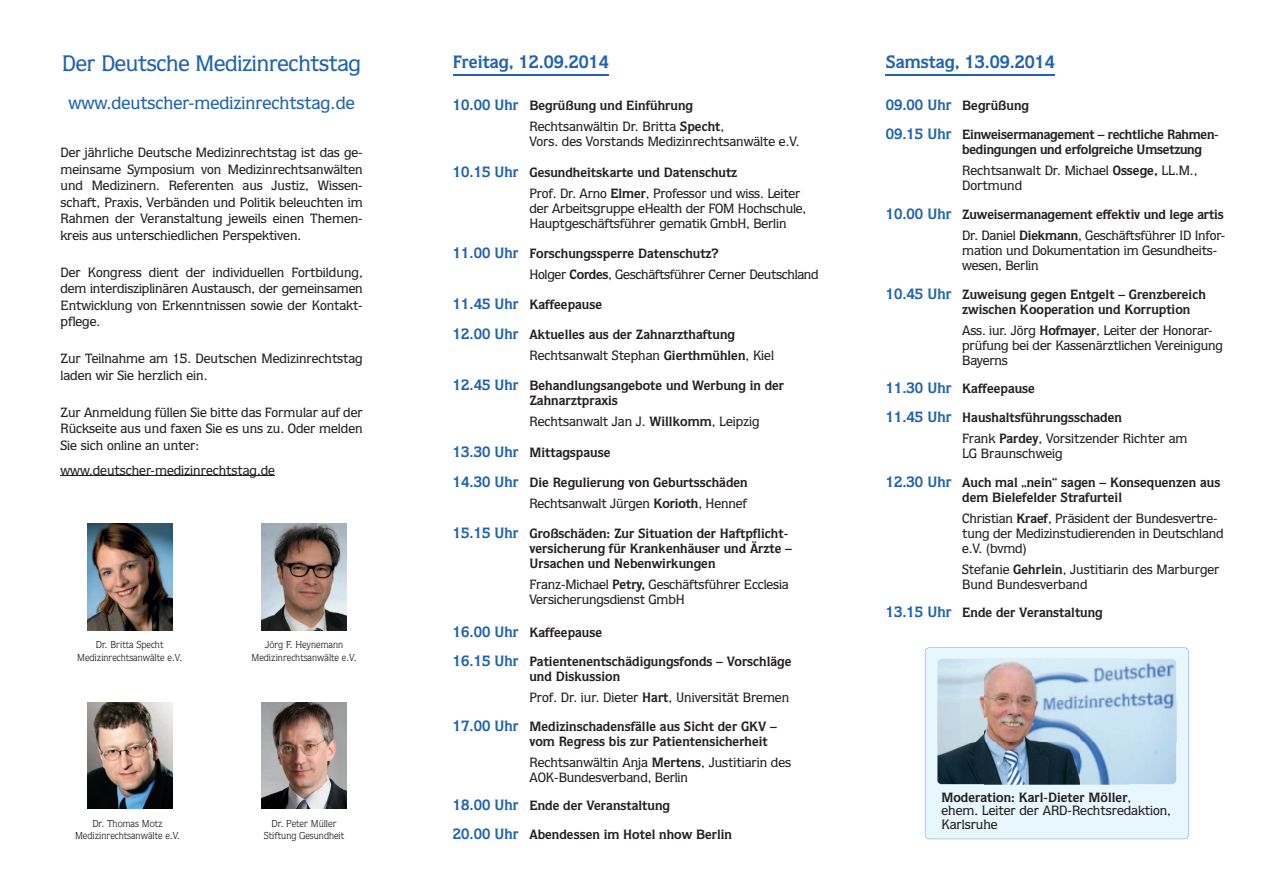
<style>
.page{position:relative;width:1263px;height:893px;background:#fff}
.page>*{position:absolute;margin:0;border:0;box-sizing:border-box;transform-origin:0 0}
.t1{font:500 22.5px "Quorum";letter-spacing:-.01em;color:#2062af}
.t2{font:700 18px "Quorum";color:#2062af}
.t3{font:500 18px "Quorum";color:#2062af}
.t4{font:500 13.5px/15px "Quorum";color:#231f20}
.t5{font:700 13.5px/15px "Quorum";color:#231f20}
.t6{font:700 13.5px/28.7px "Quorum";letter-spacing:-.02em;color:#231f20}
.t7{font:500 13.5px/21px "Quorum";letter-spacing:-.02em;color:#231f20}
.t8{font:10.2px/12.1px "Quorum";color:#231f20;text-align:center}
.s1{font-size:15px;color:#2062af}
.s2{font-weight:500}
.s3{font-weight:700;font-size:15px;color:#2062af}
.s4{font-weight:700}
</style>
<div class="page">
<hr style="left:453px;top:74px;width:156px;height:2px;background:#2062af">
<hr style="left:61px;top:476px;width:214px;height:1px;background:#231f20">
<hr style="left:886px;top:74px;width:169px;height:2px;background:#2062af">
<img style="left:261px;top:702px;width:86px;height:106px">
<img style="left:87px;top:702px;width:85px;height:106px">
<img style="left:261px;top:524px;width:86px;height:106px">
<img style="left:87px;top:524px;width:85px;height:106px">
<div style="left:925px;top:648px;width:263px;height:191px;background:#e8f6fd"></div>
<svg style="left:937px;top:659px;width:239px;height:125px;background:#a2b3c2"></svg>
<h1 class="t1" style="left:62px;top:50px;width:300px">Der Deutsche Medizinrechtstag</h1>
<h2 class="t3" style="left:69px;top:92px;width:288px">www.deutscher-medizinrechtstag.de</h2>
<p class="t4" style="left:61px;top:144px;width:304px;line-height:16.5px;text-align:justify">Der jährliche Deutsche Medizinrechtstag ist das ge&shy;meinsame Symposium von Medizinrechtsanwälten und Medizinern. Referenten aus Justiz, Wissen&shy;schaft, Praxis, Verbänden und Politik beleuchten im Rahmen der Veranstaltung jeweils einen Themen&shy;kreis aus unterschiedlichen Perspektiven.</p>
<p class="t4" style="left:61px;top:264px;width:304px;line-height:16.5px;text-align:justify">Der Kongress dient der individuellen Fortbildung, dem interdisziplinären Austausch, der gemeinsamen Entwicklung von Erkenntnissen sowie der Kontakt&shy;pflege.</p>
<p class="t4" style="left:61px;top:350px;width:304px;line-height:16.5px">Zur Teilnahme am 15. Deutschen Medizinrechtstag laden wir Sie herzlich ein.</p>
<p class="t4" style="left:61px;top:404px;width:304px;line-height:16.5px;text-align:justify">Zur Anmeldung füllen Sie bitte das Formular auf der Rückseite aus und faxen Sie es uns zu. Oder melden Sie sich online an unter:</p>
<p class="t4" style="left:61px;top:462px;width:216px">www.deutscher-medizinrechtstag.de</p>
<p class="t8" style="left:77px;top:639px;width:107px">Dr. Britta Specht<br>Medizinrechtsanwälte e.V.</p>
<p class="t8" style="left:75px;top:817px;width:107px">Dr. Thomas Motz<br>Medizinrechtsanwälte e.V.</p>
<p class="t8" style="left:252px;top:639px;width:107px">Jörg F. Heynemann<br>Medizinrechtsanwälte e.V.</p>
<p class="t8" style="left:264px;top:817px;width:82px">Dr. Peter Müller<br>Stiftung Gesundheit</p>
<h2 class="t2" style="left:453px;top:51px;width:157px">Freitag, 12.09.2014</h2>
<p class="t5" style="left:529px;top:95px;width:196px;line-height:21px;text-indent:-77px"><span class="s1">10.00 Uhr</span> Begrüßung und Einführung<br><span class="s2">Rechtsanwältin Dr. Britta</span> Specht<span class="s2">,</span></p>
<p class="t4" style="left:529px;top:134px;width:272px">Vors. des Vorstands Medizinrechtsanwälte e.V.</p>
<p class="t4" style="left:529px;top:161px;width:272px;line-height:21px;text-indent:-77px"><span class="s3">10.15 Uhr</span> <span class="s4">Gesundheitskarte und Datenschutz<br></span>Prof. Dr. Arno <span class="s4">Elmer</span>, Professor und wiss. Leiter</p>
<p class="t4" style="left:529px;top:200px;width:278px">der Arbeitsgruppe eHealth der FOM Hochschule,<br>Hauptgeschäftsführer gematik GmbH, Berlin</p>
<p class="t7" style="left:529px;top:243px;width:291px;text-indent:-77px"><span class="s3">11.00 Uhr</span> <span class="s4">Forschungssperre Datenschutz?<br></span>Holger <span class="s4">Cordes</span>, Geschäftsführer Cerner Deutschland</p>
<p class="t5" style="left:453px;top:297px;width:151px"><span class="s1">11.45 Uhr</span> Kaffeepause</p>
<p class="t5" style="left:529px;top:324px;width:246px;line-height:21px;text-indent:-77px"><span class="s1">12.00 Uhr</span> Aktuelles aus der Zahnarzthaftung<br><span class="s2">Rechtsanwalt Stephan</span> Gierthmühlen<span class="s2">, Kiel</span></p>
<p class="t5" style="left:529px;top:378px;width:256px;text-indent:-77px"><span class="s1">12.45 Uhr</span> Behandlungsangebote und Werbung in der<br>Zahnarztpraxis</p>
<p class="t4" style="left:529px;top:414px;width:232px">Rechtsanwalt Jan J. <span class="s4">Willkomm</span>, Leipzig</p>
<p class="t5" style="left:453px;top:444px;width:159px"><span class="s1">13.30 Uhr</span> Mittagspause</p>
<p class="t5" style="left:453px;top:471px;width:296px;line-height:21px;text-align:right"><span class="s1">14.30 Uhr</span> Die Regulierung von Geburtsschäden<br><span class="s2">Rechtsanwalt Jürgen</span> Korioth<span class="s2">, Hennef</span></p>
<p class="t5" style="left:529px;top:526px;width:264px;text-indent:-77px"><span class="s1">15.15 Uhr</span> Großschäden: Zur Situation der Haftpflicht&shy;versicherung für Krankenhäuser und Ärzte –<br>Ursachen und Nebenwirkungen</p>
<p class="t4" style="left:529px;top:577px;width:261px">Franz-Michael <span class="s4">Petry,</span> Geschäftsführer Ecclesia<br>Versicherungsdienst GmbH</p>
<p class="t5" style="left:453px;top:618px;width:340px;line-height:28.7px"><span class="s1">16.00 Uhr</span> Kaffeepause<br><span class="s1">16.15 Uhr</span> Patientenentschädigungsfonds – Vorschläge</p>
<p class="t4" style="left:529px;top:666px;width:261px;line-height:21px"><span class="s4">und Diskussion<br></span>Prof. Dr. iur. Dieter <span class="s4">Hart</span>, Universität Bremen</p>
<p class="t5" style="left:529px;top:718px;width:249px;text-indent:-77px"><span class="s1">17.00 Uhr</span> Medizinschadensfälle aus Sicht der GKV – vom Regress bis zur Patientensicherheit</p>
<p class="t4" style="left:529px;top:754px;width:263px">Rechtsanwältin Anja <span class="s4">Mertens</span>, Justitiarin des<br>AOK-Bundesverband, Berlin</p>
<p class="t5" style="left:453px;top:791px;width:281px;line-height:28.7px"><span class="s1">18.00 Uhr</span> Ende der Veranstaltung<br><span class="s1">20.00 Uhr</span> Abendessen im Hotel nhow Berlin</p>
<h2 class="t2" style="left:886px;top:51px;width:171px">Samstag, 13.09.2014</h2>
<p class="t6" style="left:886px;top:91px;width:335px"><span class="s1">09.00 Uhr</span> Begrüßung<br><span class="s1">09.15 Uhr</span> Einweisermanagement – rechtliche Rahmen-</p>
<p class="t6" style="left:962px;top:139px;width:241px;line-height:21px">bedingungen und erfolgreiche Umsetzung<br><span class="s2">Rechtsanwalt Dr. Michael</span> Ossege, <span class="s2">LL.M.,</span></p>
<p class="t5" style="left:886px;top:171px;width:340px;line-height:28.7px;text-indent:77px"><span class="s2">Dortmund<br></span><span class="s1">10.00 Uhr</span> Zuweisermanagement effektiv und lege artis</p>
<p class="t4" style="left:962px;top:228px;width:264px">Dr. Daniel <span class="s4">Diekmann</span>, Geschäftsführer ID Infor&shy;mation und Dokumentation im Gesundheits&shy;wesen, Berlin</p>
<p class="t5" style="left:962px;top:286px;width:245px;text-indent:-77px"><span class="s1">10.45 Uhr</span> Zuweisung gegen Entgelt – Grenzbereich zwischen Kooperation und Korruption</p>
<p class="t4" style="left:962px;top:322px;width:262px">Ass. iur. Jörg <span class="s4">Hofmayer</span>, Leiter der Honorar&shy;prüfung bei der Kassenärztlichen Vereinigung<br>Bayerns</p>
<p class="t5" style="left:886px;top:374px;width:238px;line-height:28.7px"><span class="s1">11.30 Uhr</span> Kaffeepause<br><span class="s1">11.45 Uhr</span> Haushaltsführungsschaden</p>
<p class="t4" style="left:962px;top:431px;width:227px">Frank <span class="s4">Pardey</span>, Vorsitzender Richter am<br>LG Braunschweig</p>
<p class="t5" style="left:962px;top:474px;width:260px;text-indent:-77px"><span class="s1">12.30 Uhr</span> Auch mal „nein“ sagen – Konsequenzen aus dem Bielefelder Strafurteil</p>
<p class="t4" style="left:962px;top:510px;width:263px">Christian <span class="s4">Kraef</span>, Präsident der Bundesvertre&shy;tung der Medizinstudierenden in Deutschland e.V. (bvmd)</p>
<p class="t4" style="left:962px;top:561px;width:259px">Stefanie <span class="s4">Gehrlein</span>, Justitiarin des Marburger<br>Bund Bundesverband</p>
<p class="t5" style="left:886px;top:605px;width:219px"><span class="s1">13.15 Uhr</span> Ende der Veranstaltung</p>
<p class="t4" style="left:941px;top:790px;width:231px;line-height:13.5px"><span class="s4">Moderation: Karl-Dieter Möller</span>, ehem. Leiter der ARD-Rechtsredaktion,<br>Karlsruhe</p>
</div>
